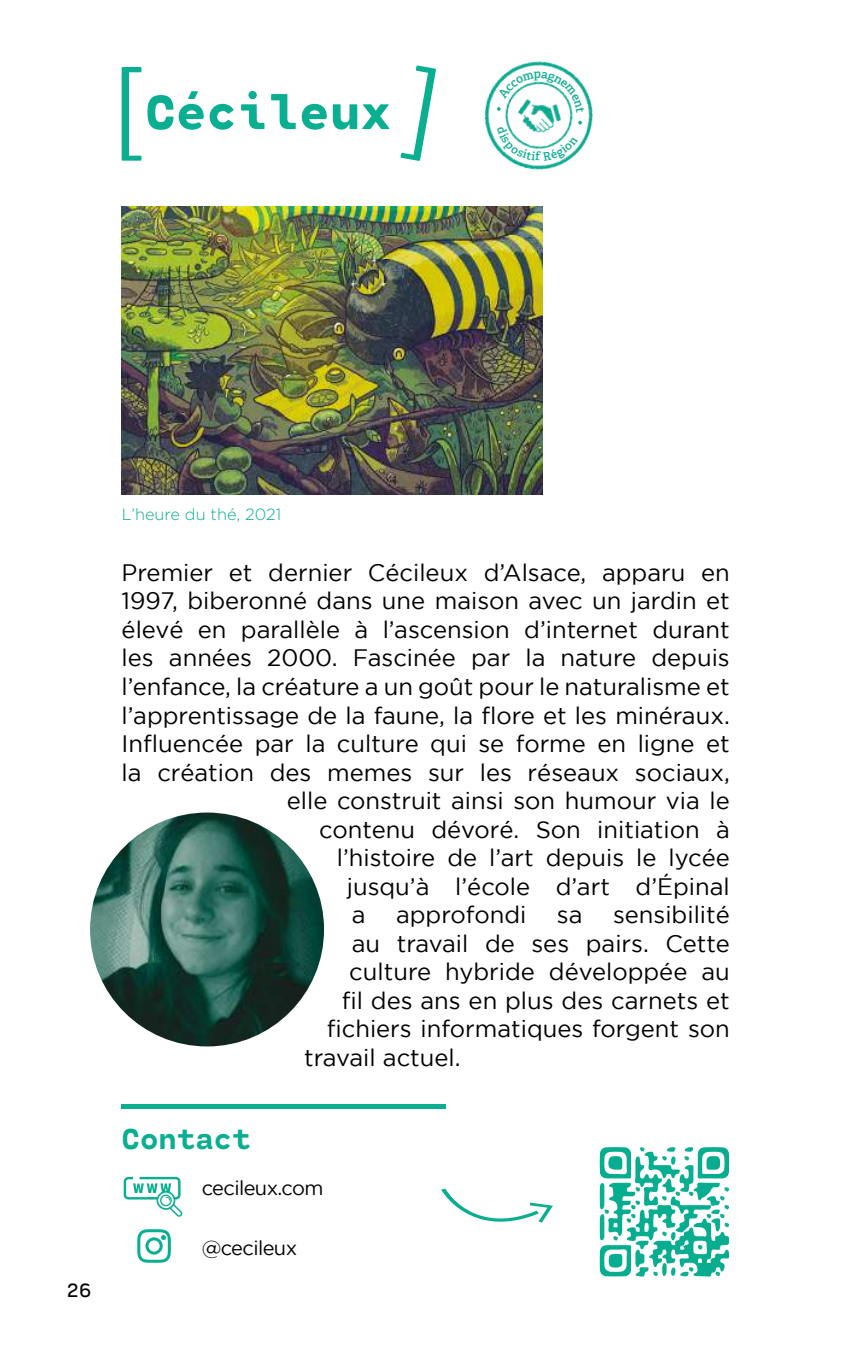
<style>
.page{position:relative;width:851px;height:1347px;background:#fff}
.page>*{position:absolute;margin:0;border:0;box-sizing:border-box;transform-origin:0 0}
.t1{font:800 50px "Cartograph CF";color:#0aae90}
.t2{font:800 30px "Cartograph CF";color:#0aae90}
.t3{font:23.75px "Gotham";color:#000}
.t4{font:20px "Gotham";letter-spacing:-.03em;color:#000}
.t5{font:20px "Cartograph CF";color:#000}
.t6{font:300 16.25px "Gotham";color:#0aae90}
</style>
<div class="page">
<img style="left:90px;top:812px;width:234px;height:234px;border-radius:117px">
<img style="left:122px;top:206px;width:420px;height:288px">
<svg style="left:137px;top:1229px;width:34px;height:33px"></svg>
<svg style="left:124px;top:1176px;width:58px;height:40px"></svg>
<svg style="left:122px;top:67px;width:19px;height:94px"></svg>
<div style="left:122px;top:1104px;width:323px;height:5px;background:#0aae90"></div>
<svg style="left:441px;top:1188px;width:112px;height:35px"></svg>
<svg style="left:400px;top:65px;width:36px;height:96px"></svg>
<svg style="left:599px;top:1147px;width:130px;height:129px"></svg>
<img style="left:484px;top:61px;width:109px;height:109px">
<img style="left:489px;top:66px;width:99px;height:99px">
<img style="left:504px;top:113px;width:70px;height:8px">
<svg style="left:497px;top:71px;width:87px;height:42px"></svg>
<svg style="left:496px;top:121px;width:86px;height:40px"></svg>
<h1 class="t1" style="left:145px;top:70px;width:248px">Cécileux</h1>
<p class="t5" style="left:67px;top:1273px;width:26px">26</p>
<p class="t6" style="left:122px;top:505px;width:161px">L’heure du thé, 2021</p>
<p class="t3" style="left:122px;top:559px;width:609px">Premier et dernier Cécileux d’Alsace, apparu en</p>
<p class="t3" style="left:122px;top:588px;width:609px">1997, biberonné dans une maison avec un jardin et</p>
<p class="t3" style="left:122px;top:616px;width:609px">élevé en parallèle à l’ascension d’internet durant</p>
<p class="t3" style="left:122px;top:645px;width:609px">les années 2000. Fascinée par la nature depuis</p>
<p class="t3" style="left:122px;top:673px;width:609px">l’enfance, la créature a un goût pour le naturalisme et</p>
<p class="t3" style="left:122px;top:702px;width:609px">l’apprentissage de la faune, la flore et les minéraux.</p>
<p class="t3" style="left:122px;top:730px;width:609px">Influencée par la culture qui se forme en ligne et</p>
<p class="t3" style="left:122px;top:759px;width:609px">la création des memes sur les réseaux sociaux,</p>
<p class="t3" style="left:287px;top:787px;width:444px">elle construit ainsi son humour via le</p>
<p class="t3" style="left:319px;top:816px;width:412px">contenu dévoré. Son initiation à</p>
<p class="t3" style="left:337px;top:844px;width:394px">l’histoire de l’art depuis le lycée</p>
<p class="t3" style="left:347px;top:873px;width:384px">jusqu’à l’école d’art d’Épinal</p>
<p class="t3" style="left:352px;top:901px;width:15px">a</p>
<p class="t3" style="left:396px;top:901px;width:132px">approfondi</p>
<p class="t3" style="left:557px;top:901px;width:27px">sa</p>
<p class="t3" style="left:613px;top:901px;width:118px">sensibilité</p>
<p class="t3" style="left:352px;top:930px;width:379px">au travail de ses pairs. Cette</p>
<p class="t3" style="left:349px;top:958px;width:382px">culture hybride développée au</p>
<p class="t3" style="left:342px;top:987px;width:389px">fil des ans en plus des carnets et</p>
<p class="t3" style="left:327px;top:1015px;width:404px">fichiers informatiques forgent son</p>
<p class="t3" style="left:304px;top:1044px;width:158px">travail actuel.</p>
<p class="t2" style="left:122px;top:1114px;width:131px">Contact</p>
<p class="t4" style="left:202px;top:1176px;width:123px">cecileux.com</p>
<p class="t4" style="left:202px;top:1236px;width:97px">@cecileux</p>
</div>
